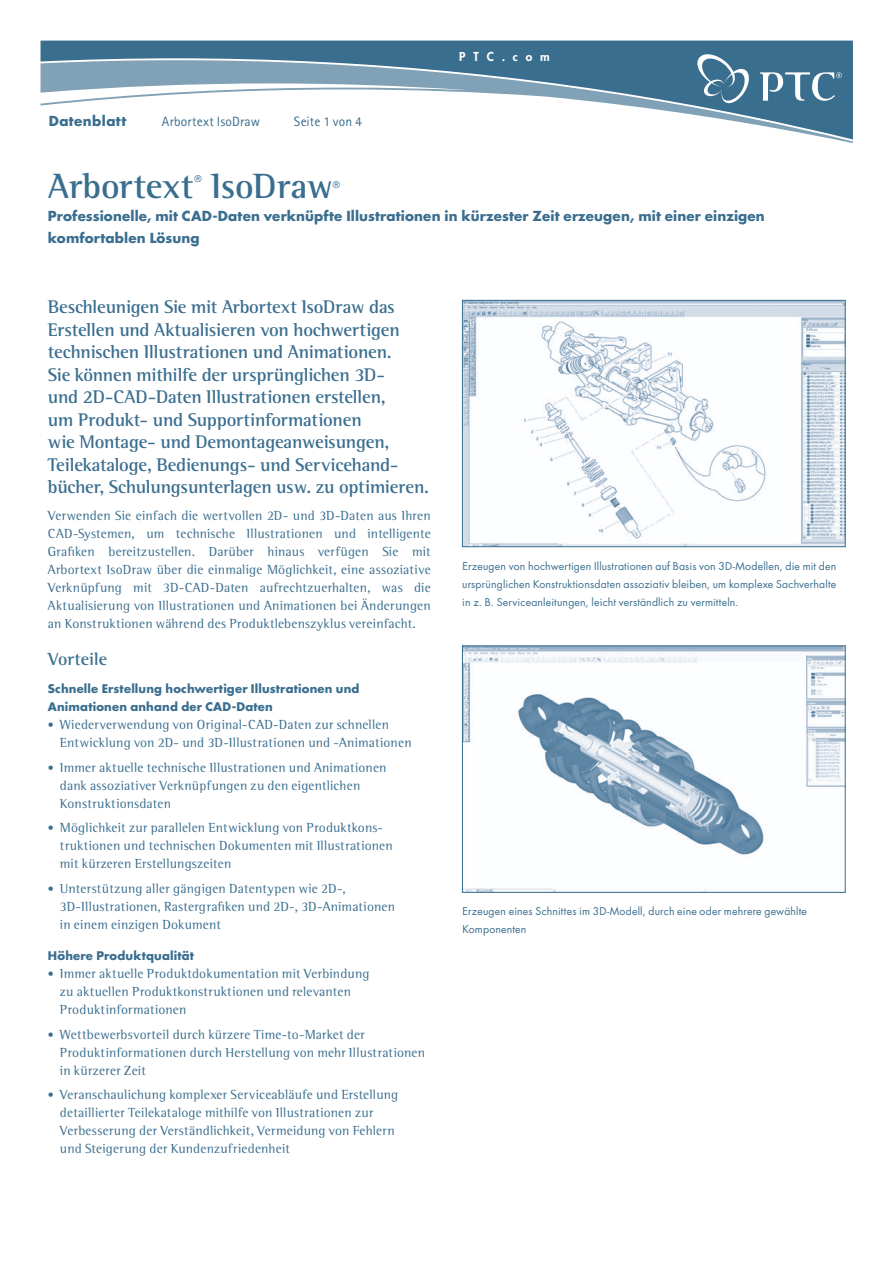
<style>
.page{position:relative;width:893px;height:1263px;background:#fff}
.page>*{position:absolute;margin:0;border:0;box-sizing:border-box;transform-origin:0 0}
.t1{font:700 36px "Rotis Semi Serif";letter-spacing:-.005em;color:#3a6e8f}
.t2{font:700 18.75px/22.5px "Rotis Semi Serif";letter-spacing:-.015em;color:#3a6e8f}
.t3{font:700 18px "Rotis Semi Serif";letter-spacing:-.005em;color:#3a6e8f}
.t4{font:13.5px/18px "Rotis Semi Serif";letter-spacing:.015em;color:#3a6e8f}
.t5{font:700 13.5px/22.5px "Futura";letter-spacing:.01em;color:#3a6e8f}
.t6{font:13.5px "Rotis Sans Serif";letter-spacing:.005em;color:#3a6e8f}
.t7{font:700 13.5px "Futura";letter-spacing:.03em;color:#3a6e8f}
.t8{font:800 12px "Futura";letter-spacing:.65em;color:#fff}
.t9{font:700 11.7px/18px "Futura";letter-spacing:.015em;color:#3a6e8f}
.t10{font:10.5px/18px "Futura";letter-spacing:.015em;color:#3a6e8f;text-align:justify}
.t11{font:9px "Futura";color:#3a6e8f}
.s1{font-size:12px}
</style>
<div class="page">
<svg style="left:41px;top:41px;width:812px;height:99px"></svg>
<svg style="left:697px;top:54px;width:54px;height:49px;background:#608aa4"></svg>
<svg style="left:760px;top:72px;width:82px;height:29px"></svg>
<img style="left:464px;top:302px;width:379px;height:243px">
<div style="left:462px;top:300px;width:383px;height:247px;border:1px solid #3a6e8f"></div>
<img style="left:464px;top:648px;width:379px;height:243px">
<div style="left:462px;top:646px;width:383px;height:247px;border:1px solid #3a6e8f"></div>
<p class="t7" style="left:49px;top:115px;width:79px">Datenblatt</p>
<p class="t6" style="left:162px;top:117px;width:100px">Arbortext IsoDraw</p>
<p class="t6" style="left:294px;top:117px;width:69px">Seite 1 von 4</p>
<p class="t8" style="left:459px;top:50px;width:92px">PTC.com</p>
<h1 class="t1" style="left:48px;top:173px;width:147px">Arbortext</h1>
<p class="t11" style="left:194px;top:174px;width:9px">®</p>
<h1 class="t1" style="left:211px;top:173px;width:124px">IsoDraw</h1>
<p class="t11" style="left:333px;top:180px;width:9px">®</p>
<p class="t5" style="left:48px;top:206px;width:718px">Professionelle, mit CAD-Daten verknüpfte Illustrationen in kürzester Zeit erzeugen, mit einer einzigen komfortablen Lösung</p>
<p class="t2" style="left:48px;top:297px;width:383px">Beschleunigen Sie mit Arbortext IsoDraw das Erstellen und Aktualisieren von hochwertigen technischen Illustrationen und Animationen.<br>Sie können mithilfe der ursprünglichen 3D-<br>und 2D-CAD-Daten Illustrationen erstellen,<br>um Produkt- und Supportinformationen<br>wie Montage- und Demontageanweisungen, Teilekataloge, Bedienungs- und Servicehand&shy;bücher, Schulungsunterlagen usw. zu optimieren.</p>
<p class="t4" style="left:48px;top:508px;width:384px;text-align:justify">Verwenden Sie einfach die wertvollen 2D- und 3D-Daten aus Ihren CAD-Systemen, um technische Illustrationen und intelligente Grafiken bereitzustellen. Darüber hinaus verfügen Sie mit Arbortext IsoDraw über die einmalige Möglichkeit, eine assoziative Verknüpfung mit 3D-CAD-Daten aufrechtzuerhalten, was die Aktualisierung von Illustrationen und Animationen bei Änderungen an Konstruktionen während des Produktlebenszyklus vereinfacht.</p>
<h3 class="t3" style="left:48px;top:652px;width:61px">Vorteile</h3>
<p class="t9" style="left:48px;top:680px;width:313px">Schnelle Erstellung hochwertiger Illustrationen und<br>Animationen anhand der CAD-Daten</p>
<p class="t4" style="left:60px;top:717px;width:353px;text-indent:-12px"><span class="s1">•</span> Wiederverwendung von Original-CAD-Daten zur schnellen<br>Entwicklung von 2D- und 3D-Illustrationen und -Animationen</p>
<p class="t4" style="left:60px;top:759px;width:328px;text-indent:-12px"><span class="s1">•</span> Immer aktuelle technische Illustrationen und Animationen dank assoziativer Verknüpfungen zu den eigentlichen<br>Konstruktionsdaten</p>
<p class="t4" style="left:60px;top:820px;width:334px;text-indent:-12px"><span class="s1">•</span> Möglichkeit zur parallelen Entwicklung von Produktkons&shy;truktionen und technischen Dokumenten mit Illustrationen mit kürzeren Erstellungszeiten</p>
<p class="t4" style="left:60px;top:881px;width:337px;text-indent:-12px"><span class="s1">•</span> Unterstützung aller gängigen Datentypen wie 2D-,<br>3D-Illustrationen, Rastergrafiken und 2D-, 3D-Animationen in einem einzigen Dokument</p>
<p class="t9" style="left:48px;top:947px;width:148px">Höhere Produktqualität</p>
<p class="t4" style="left:60px;top:966px;width:311px;text-indent:-12px"><span class="s1">•</span> Immer aktuelle Produktdokumentation mit Verbindung zu aktuellen Produktkonstruktionen und relevanten<br>Produktinformationen</p>
<p class="t4" style="left:60px;top:1026px;width:367px;text-indent:-12px"><span class="s1">•</span> Wettbewerbsvorteil durch kürzere Time-to-Market der<br>Produktinformationen durch Herstellung von mehr Illustrationen in kürzerer Zeit</p>
<p class="t4" style="left:60px;top:1087px;width:340px;text-indent:-12px"><span class="s1">•</span> Veranschaulichung komplexer Serviceabläufe und Erstellung detaillierter Teilekataloge mithilfe von Illustrationen zur Verbesserung der Verständlichkeit, Vermeidung von Fehlern und Steigerung der Kundenzufriedenheit</p>
<p class="t10" style="left:462px;top:558px;width:376px">Erzeugen von hochwertigen Illustrationen auf Basis von 3D-Modellen, die mit den ursprünglichen Konstruktionsdaten assoziativ bleiben, um komplexe Sachverhalte in z. B. Serviceanleitungen, leicht verständlich zu vermitteln.</p>
<p class="t10" style="left:462px;top:903px;width:346px">Erzeugen eines Schnittes im 3D-Modell, durch eine oder mehrere gewählte<br>Komponenten</p>
</div>
